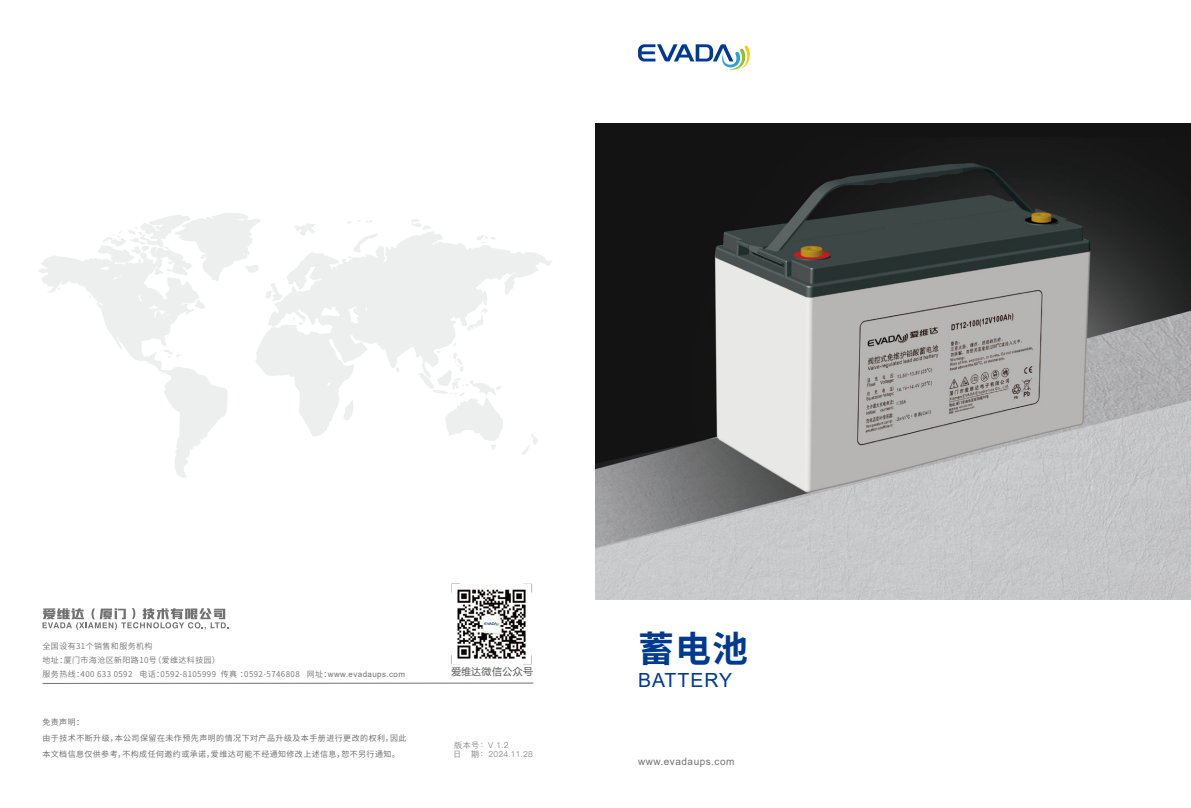
<style>
.page{position:relative;width:1191px;height:808px;background:#fff}
.page>*{position:absolute;margin:0;border:0;box-sizing:border-box;transform-origin:0 0}
.t1{font:700 35.9px "Source Han Sans CN";color:#003990}
.t2{font:19.5px "Arial";letter-spacing:.05em;color:#003990}
.t3{font:10px "Arial";letter-spacing:.05em;color:#727171}
.t4{font:9.9px "Microsoft Ya Hei";letter-spacing:.05em;color:#595757}
.t5{font:8.1px/8.9px "Ping Fang SC Regular";letter-spacing:.025em;color:#727171}
.t6{font:8px/14px "Source Han Sans CN";letter-spacing:.05em;color:#727171}
.t7{font:8px/16px "Source Han Sans CN";letter-spacing:.055em;color:#727171}
.s1{font-family:"Arial"}
.s2{font-size:9.6px}
</style>
<div class="page">
<svg style="left:38px;top:213px;width:514px;height:265px"></svg>
<svg style="left:42px;top:682px;width:492px;height:2px"></svg>
<svg style="left:638px;top:44px;width:112px;height:26px"></svg>
<svg style="left:451px;top:583px;width:9px;height:9px"></svg>
<svg style="left:523px;top:655px;width:9px;height:10px"></svg>
<img style="left:595px;top:124px;width:596px;height:475px">
<svg style="left:43px;top:608px;width:185px;height:22px"></svg>
<img style="left:452px;top:584px;width:79px;height:79px">
<p class="t6" style="left:43px;top:640px;width:364px">全国设有31个销售和服务机构<br>地址：厦门市海沧区新阳路10号（爱维达科技园）<br>服务热线：400 633 0592 电话：0592-8105999 传真 ：0592-5746808 网址：<span class="s1">www.evadaups.com</span></p>
<p class="t7" style="left:42px;top:714px;width:365px">免责声明：<br>由于技术不断升级，本公司保留在未作预先声明的情况下对产品升级及本手册进行更改的权利，因此本文档信息仅供参考，不构成任何邀约或承诺，爱维达可能不经通知修改上述信息，恕不另行通知。</p>
<p class="t4" style="left:451px;top:664px;width:83px"><span class="s2">爱维达</span>微信公众号</p>
<p class="t5" style="left:453px;top:741px;width:82px">版本号：V 1.2<br>日 期：2024.11.28</p>
<h1 class="t1" style="left:638px;top:629px;width:111px">蓄电池</h1>
<h2 class="t2" style="left:638px;top:667px;width:96px">BATTERY</h2>
<p class="t3" style="left:638px;top:755px;width:98px">www.evadaups.com</p>
</div>
